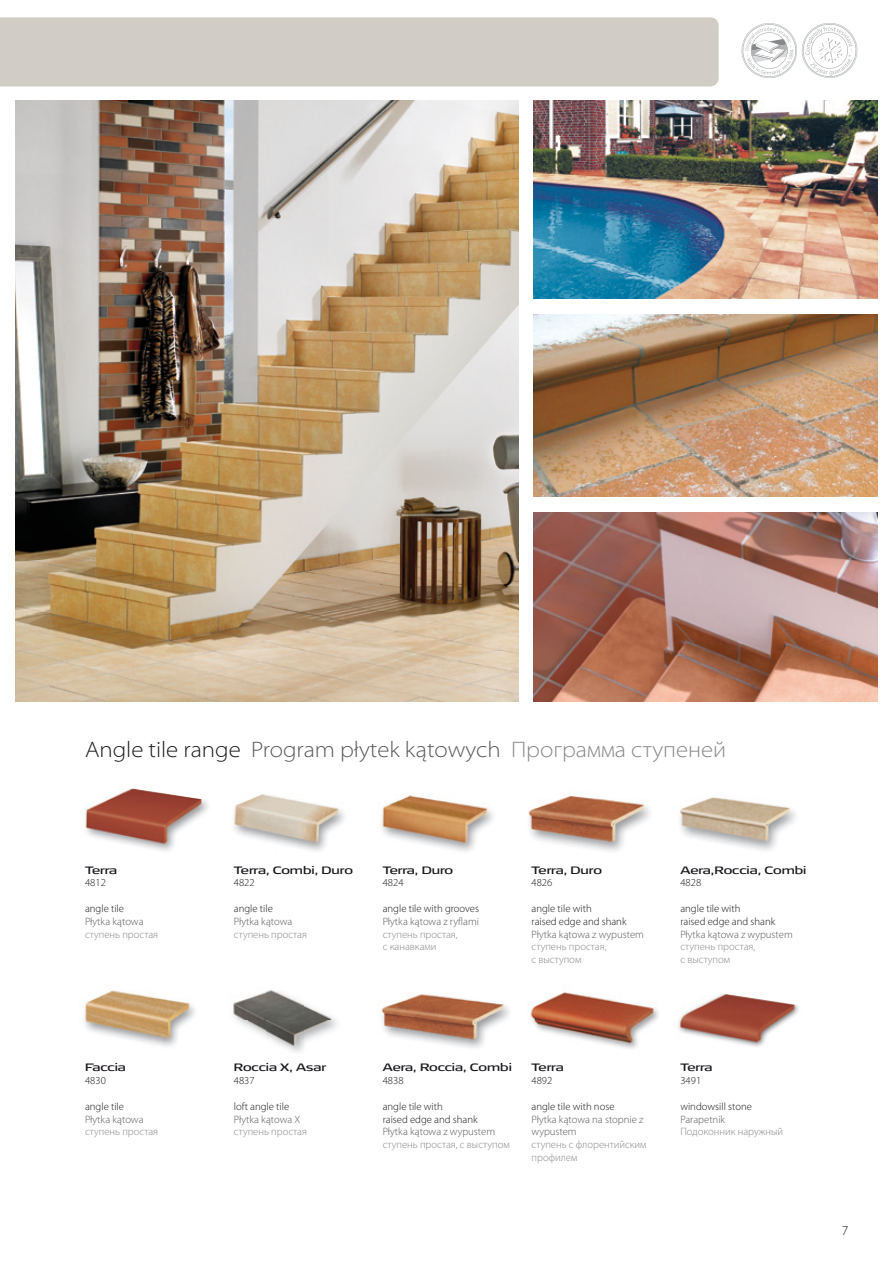
<style>
.page{position:relative;width:893px;height:1263px;background:#fff}
.page>*{position:absolute;margin:0;border:0;box-sizing:border-box;transform-origin:0 0}
.t1{font:300 semi-expanded 22.5px "Myriad Pro";color:#58585a}
.t2{font:300 13.5px "Myriad Pro";color:#1a171c}
.t3{font:300 10.65px/12.8px "Myriad Pro";color:#1a171c}
.t4{font:300 10.65px/12.8px "Myriad Pro";color:#87888a}
.t5{font:300 10.65px/12.8px "Myriad Pro";color:#58585a}
.t6{font:10.65px "Signa Ext";color:#1a171c}
.t7{font:10.65px "Signa Ext";letter-spacing:-.02em;color:#1a171c}
.s1{color:#1a171c}
.s2{color:#87888a}
</style>
<div class="page">
<img style="left:16px;top:101px;width:502px;height:601px">
<img style="left:381px;top:994px;width:129px;height:54px">
<img style="left:680px;top:797px;width:116px;height:54px">
<img style="left:528px;top:795px;width:122px;height:56px">
<img style="left:381px;top:795px;width:112px;height:57px">
<img style="left:233px;top:794px;width:111px;height:57px">
<img style="left:85px;top:788px;width:123px;height:63px">
<img style="left:677px;top:994px;width:122px;height:53px">
<img style="left:530px;top:992px;width:129px;height:57px">
<img style="left:84px;top:990px;width:111px;height:56px">
<img style="left:233px;top:990px;width:104px;height:62px">
<svg style="left:741px;top:23px;width:117px;height:55px"></svg>
<img style="left:534px;top:101px;width:343px;height:198px">
<img style="left:534px;top:315px;width:343px;height:181px">
<img style="left:534px;top:512px;width:343px;height:190px">
<div style="left:0;top:17px;width:719px;height:69px;background:#d1ccc5"></div>
<h1 class="t1" style="left:85px;top:737px;width:643px"><span class="s1">Angle tile range</span> Program płytek kątowych <span class="s2">Программа ступеней</span></h1>
<p class="t6" style="left:85px;top:863px;width:34px">Terra</p>
<p class="t3" style="left:85px;top:877px;width:22px">4812</p>
<p class="t3" style="left:85px;top:902px;width:41px">angle tile</p>
<p class="t5" style="left:85px;top:915px;width:60px">Płytka kątowa</p>
<p class="t4" style="left:85px;top:928px;width:75px">ступень простая</p>
<p class="t6" style="left:85px;top:1061px;width:42px">Faccia</p>
<p class="t3" style="left:85px;top:1074px;width:22px">4830</p>
<p class="t3" style="left:85px;top:1100px;width:41px">angle tile</p>
<p class="t5" style="left:85px;top:1113px;width:60px">Płytka kątowa</p>
<p class="t4" style="left:85px;top:1126px;width:75px">ступень простая</p>
<p class="t6" style="left:234px;top:863px;width:121px">Terra, Combi, Duro</p>
<p class="t3" style="left:234px;top:877px;width:22px">4822</p>
<p class="t3" style="left:234px;top:902px;width:41px">angle tile</p>
<p class="t5" style="left:234px;top:915px;width:60px">Płytka kątowa</p>
<p class="t4" style="left:234px;top:928px;width:75px">ступень простая</p>
<p class="t7" style="left:383px;top:863px;width:72px">Terra, Duro</p>
<p class="t3" style="left:383px;top:877px;width:22px">4824</p>
<p class="t3" style="left:383px;top:902px;width:98px">angle tile with grooves</p>
<p class="t5" style="left:383px;top:915px;width:98px">Płytka kątowa z ryflami</p>
<p class="t4" style="left:383px;top:928px;width:77px">ступень простая, с канавками</p>
<p class="t7" style="left:532px;top:863px;width:72px">Terra, Duro</p>
<p class="t3" style="left:532px;top:877px;width:22px">4826</p>
<p class="t3" style="left:532px;top:902px;width:96px">angle tile with<br>raised edge and shank</p>
<p class="t5" style="left:532px;top:928px;width:114px">Płytka kątowa z wypustem</p>
<p class="t4" style="left:532px;top:941px;width:77px">ступень простая, с выступом</p>
<p class="t6" style="left:680px;top:863px;width:128px">Aera,Roccia, Combi</p>
<p class="t3" style="left:680px;top:877px;width:22px">4828</p>
<p class="t3" style="left:680px;top:902px;width:96px">angle tile with<br>raised edge and shank</p>
<p class="t5" style="left:680px;top:928px;width:114px">Płytka kątowa z wypustem</p>
<p class="t4" style="left:680px;top:941px;width:77px">ступень простая, с выступом</p>
<p class="t6" style="left:234px;top:1061px;width:94px">Roccia X, Asar</p>
<p class="t3" style="left:234px;top:1074px;width:22px">4837</p>
<p class="t3" style="left:234px;top:1100px;width:57px">loft angle tile</p>
<p class="t5" style="left:234px;top:1113px;width:68px">Płytka kątowa X</p>
<p class="t4" style="left:234px;top:1126px;width:75px">ступень простая</p>
<p class="t6" style="left:383px;top:1061px;width:131px">Aera, Roccia, Combi</p>
<p class="t3" style="left:383px;top:1074px;width:22px">4838</p>
<p class="t3" style="left:383px;top:1100px;width:96px">angle tile with<br>raised edge and shank</p>
<p class="t5" style="left:383px;top:1126px;width:114px">Płytka kątowa z wypustem</p>
<p class="t4" style="left:383px;top:1138px;width:129px">ступень простая, с выступом</p>
<p class="t6" style="left:532px;top:1061px;width:34px">Terra</p>
<p class="t3" style="left:532px;top:1074px;width:22px">4892</p>
<p class="t3" style="left:532px;top:1100px;width:84px">angle tile with nose</p>
<p class="t5" style="left:532px;top:1113px;width:113px">Płytka kątowa na stopnie z wypustem</p>
<p class="t4" style="left:532px;top:1138px;width:116px">ступень с флорентийским профилем</p>
<p class="t6" style="left:680px;top:1061px;width:34px">Terra</p>
<p class="t3" style="left:680px;top:1074px;width:22px">3491</p>
<p class="t3" style="left:680px;top:1100px;width:73px">windowsill stone</p>
<p class="t5" style="left:680px;top:1113px;width:46px">Parapetnik</p>
<p class="t4" style="left:680px;top:1126px;width:104px">Подоконник наружный</p>
<p class="t2" style="left:842px;top:1223px;width:8px">7</p>
</div>
